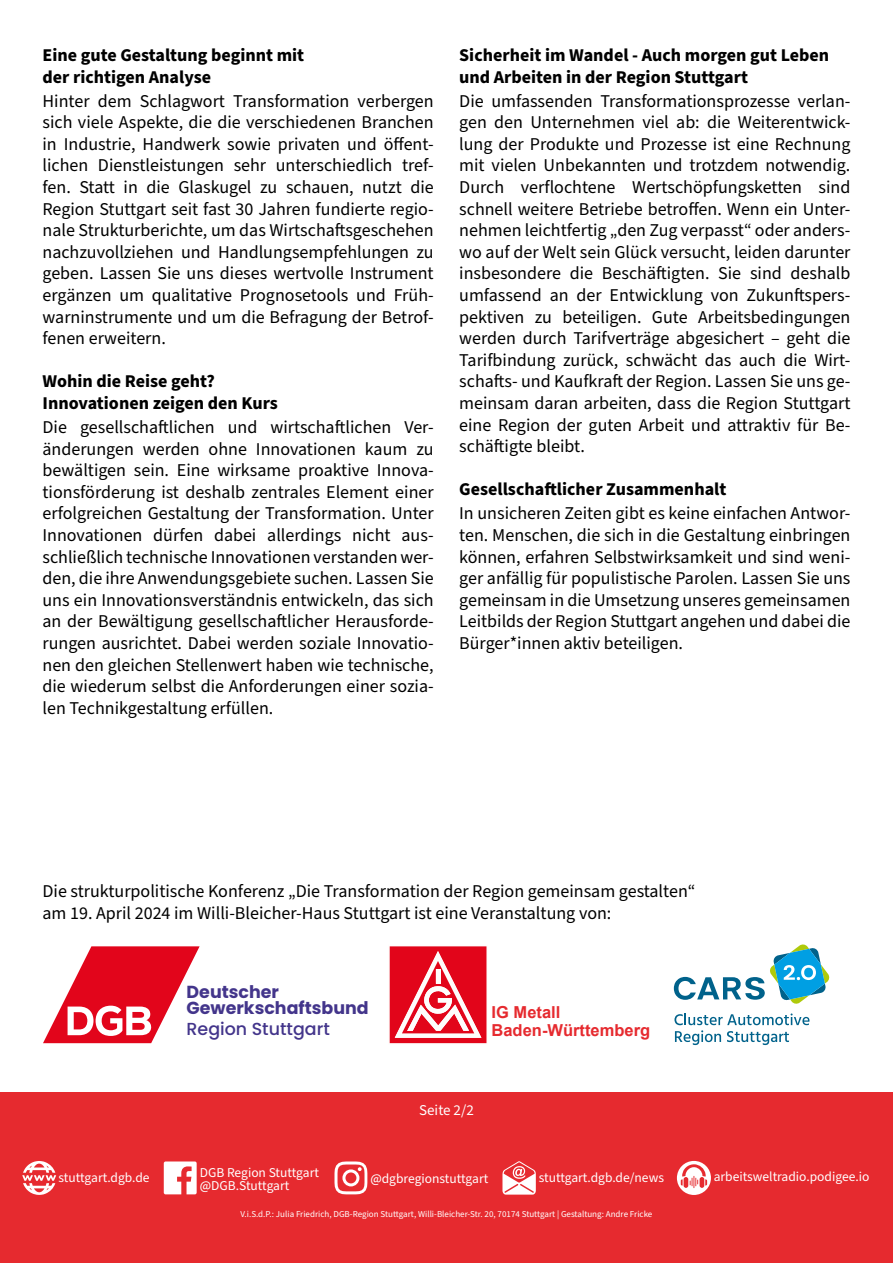
<style>
.page{position:relative;width:893px;height:1263px;background:#fff}
.page>*{position:absolute;margin:0;border:0;box-sizing:border-box;transform-origin:0 0}
.t1{font:18px/21.6px "Source Sans Pro";color:#000;text-align:justify}
.t2{font:700 18px/21.6px "Source Sans Pro";color:#000}
.t3{font:700 17.4px/16.5px "Poppins";color:#43358b}
.t4{font:500 17.4px "Poppins";color:#43358b}
.t5{font:700 16.5px/18px "Arial";color:#e62a2f}
.t6{font:15px "Source Sans Pro";color:#fff}
.t7{font:13.5px/13.5px "Source Sans Pro";color:#fff}
.t8{font:9px "Source Sans Pro";color:#fff}
</style>
<div class="page">
<div style="left:0;top:1093px;width:893px;height:170px;background:#e62a2f"></div>
<svg style="left:674px;top:944px;width:155px;height:60px"></svg>
<svg style="left:674px;top:1013px;width:135px;height:32px"></svg>
<svg style="left:43px;top:946px;width:157px;height:97px"></svg>
<svg style="left:389px;top:946px;width:98px;height:98px"></svg>
<hr style="left:436px;top:969px;width:4px;height:15px;background:#fefdfc">
<svg style="left:334px;top:1161px;width:33px;height:33px"></svg>
<svg style="left:164px;top:1161px;width:33px;height:33px"></svg>
<svg style="left:502px;top:1161px;width:34px;height:33px"></svg>
<div style="left:677px;top:1161px;width:34px;height:34px;background:#fff;border-radius:50%"></div>
<svg style="left:681px;top:1164px;width:26px;height:24px"></svg>
<svg style="left:22px;top:1161px;width:34px;height:34px"></svg>
<p class="t2" style="left:43px;top:45px;width:263px">Eine gute Gestaltung beginnt mit der richtigen Analyse</p>
<p class="t1" style="left:43px;top:90px;width:393px">Hinter dem Schlagwort Transformation verbergen sich viele Aspekte, die die verschiedenen Branchen in Industrie, Handwerk sowie privaten und öffent&shy;lichen Dienstleistungen sehr unterschiedlich tref&shy;fen. Statt in die Glaskugel zu schauen, nutzt die Region Stuttgart seit fast 30 Jahren fundierte regio&shy;nale Strukturberichte, um das Wirtschaftsgeschehen nachzuvollziehen und Handlungsempfehlungen zu geben. Lassen Sie uns dieses wertvolle Instrument ergänzen um qualitative Prognosetools und Früh&shy;warninstrumente und um die Befragung der Betrof&shy;fenen erweitern.</p>
<p class="t2" style="left:43px;top:371px;width:237px">Wohin die Reise geht?<br>Innovationen zeigen den Kurs</p>
<p class="t1" style="left:43px;top:417px;width:393px">Die gesellschaftlichen und wirtschaftlichen Ver&shy;änderungen werden ohne Innovationen kaum zu bewältigen sein. Eine wirksame proaktive Innova&shy;tionsförderung ist deshalb zentrales Element einer erfolgreichen Gestaltung der Transformation. Unter Innovationen dürfen dabei allerdings nicht aus&shy;schließlich technische Innovationen verstanden wer&shy;den, die ihre Anwendungsgebiete suchen. Lassen Sie uns ein Innovationsverständnis entwickeln, das sich an der Bewältigung gesellschaftlicher Herausforde&shy;rungen ausrichtet. Dabei werden soziale Innovatio&shy;nen den gleichen Stellenwert haben wie technische, die wiederum selbst die Anforderungen einer sozia&shy;len Technikgestaltung erfüllen.</p>
<p class="t2" style="left:459px;top:45px;width:371px">Sicherheit im Wandel - Auch morgen gut Leben und Arbeiten in der Region Stuttgart</p>
<p class="t1" style="left:459px;top:90px;width:393px">Die umfassenden Transformationsprozesse verlan&shy;gen den Unternehmen viel ab: die Weiterentwick&shy;lung der Produkte und Prozesse ist eine Rechnung mit vielen Unbekannten und trotzdem notwendig.<br>Durch verflochtene Wertschöpfungsketten sind schnell weitere Betriebe betroffen. Wenn ein Unter&shy;nehmen leichtfertig „den Zug verpasst“ oder anders&shy;wo auf der Welt sein Glück versucht, leiden darunter insbesondere die Beschäftigten. Sie sind deshalb umfassend an der Entwicklung von Zukunftspers&shy;pektiven zu beteiligen. Gute Arbeitsbedingungen werden durch Tarifverträge abgesichert – geht die Tarifbindung zurück, schwächt das auch die Wirt&shy;schafts- und Kaufkraft der Region. Lassen Sie uns ge&shy;meinsam daran arbeiten, dass die Region Stuttgart eine Region der guten Arbeit und attraktiv für Be&shy;schäftigte bleibt.</p>
<p class="t2" style="left:459px;top:479px;width:269px">Gesellschaftlicher Zusammenhalt</p>
<p class="t1" style="left:459px;top:503px;width:393px">In unsicheren Zeiten gibt es keine einfachen Antwor&shy;ten. Menschen, die sich in die Gestaltung einbringen können, erfahren Selbstwirksamkeit und sind weni&shy;ger anfällig für populistische Parolen. Lassen Sie uns gemeinsam in die Umsetzung unseres gemeinsamen Leitbilds der Region Stuttgart angehen und dabei die Bürger*innen aktiv beteiligen.</p>
<p class="t1" style="left:43px;top:881px;width:654px">Die strukturpolitische Konferenz „Die Transformation der Region gemeinsam gestalten“ am 19. April 2024 im Willi-Bleicher-Haus Stuttgart ist eine Veranstaltung von:</p>
<p class="t3" style="left:187px;top:983px;width:184px">Deutscher<br>Gewerkschaftsbund</p>
<p class="t4" style="left:187px;top:1019px;width:145px">Region Stuttgart</p>
<p class="t5" style="left:492px;top:1003px;width:160px">IG Metall<br>Baden-Württemberg</p>
<p class="t6" style="left:419px;top:1100px;width:56px">Seite 2/2</p>
<p class="t7" style="left:200px;top:1166px;width:121px">DGB Region Stuttgart @DGB.Stuttgart</p>
<p class="t7" style="left:59px;top:1171px;width:93px">stuttgart.dgb.de</p>
<p class="t7" style="left:539px;top:1171px;width:127px">stuttgart.dgb.de/news</p>
<p class="t7" style="left:714px;top:1170px;width:157px">arbeitsweltradio.podigee.io</p>
<p class="t8" style="left:241px;top:1208px;width:413px">V.i.S.d.P.: Julia Friedrich, DGB-Region Stuttgart, Willi-Bleicher-Str. 20, 70174 Stuttgart | Gestaltung: Andre Fricke</p>
<p class="t7" style="left:370px;top:1172px;width:119px">@dgbregionstuttgart</p>
</div>
